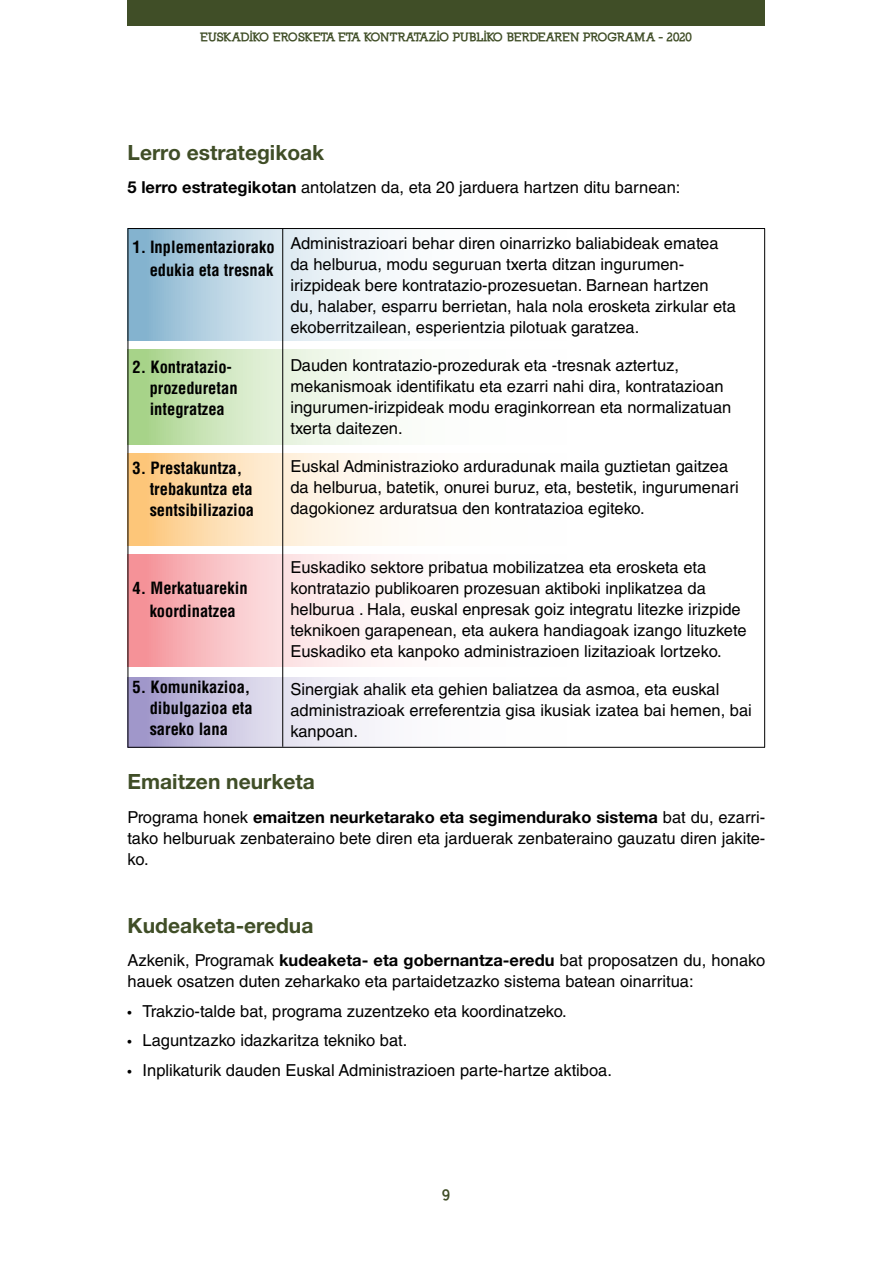
<style>
.page{position:relative;width:893px;height:1263px;background:#fff}
.page>*{position:absolute;margin:0;border:0;box-sizing:border-box;transform-origin:0 0}
.t1{font:700 21px "Helvetica Neue LT Std";color:#404e27}
.t2{font:16.5px/21px "Helvetica LT Std";color:#000}
.t3{font:700 condensed 16.5px/21px "Helvetica LT Std";color:#000}
.t4{font:700 16.5px "Helvetica Neue LT Std";color:#000}
.t5{font:900 15px "Nilland";color:#404e27}
.t6{font:900 12px "Nilland";letter-spacing:-.035em;color:#404e27}
.s1{font-family:"Helvetica Neue LT Std";font-weight:700}
.s2{font-family:"Helvetica LT Std";font-weight:400}
.s3{font-size:12px}
</style>
<div class="page">
<div style="left:128px;top:0;width:637px;height:26px;background:#404e27"></div>
<svg style="left:129px;top:229px;width:351px;height:112px"></svg>
<svg style="left:129px;top:349px;width:255px;height:96px;background:#d6eac9"></svg>
<svg style="left:129px;top:453px;width:262px;height:92px;background:#fce4c2"></svg>
<svg style="left:129px;top:554px;width:248px;height:113px;background:#f9ccce"></svg>
<svg style="left:129px;top:677px;width:635px;height:70px"></svg>
<hr style="left:282px;top:229px;width:1px;height:518px;background:#000">
<hr style="left:764px;top:229px;width:1px;height:518px;background:#000">
<hr style="left:128px;top:228px;width:637px;height:1px;background:#000">
<hr style="left:128px;top:747px;width:637px;height:1px;background:#000">
<hr style="left:128px;top:229px;width:1px;height:518px;background:#000">
<p class="t6" style="left:200px;top:30px;width:494px">EUSKADIKO EROSKETA ETA KONTRATAZIO PUBLIKO BERDEAREN PROGRAMA - 2020</p>
<p class="t1" style="left:128px;top:139px;width:198px">Lerro estrategikoak</p>
<p class="t2" style="left:128px;top:177px;width:554px"><span class="s1">5 lerro estrategikotan</span> antolatzen da, eta 20 jarduera hartzen ditu barnean:</p>
<p class="t3" style="left:133px;top:236px;width:144px;line-height:22.5px;text-align:right">1. Inplementaziorako edukia eta tresnak</p>
<p class="t3" style="left:150px;top:356px;width:89px;text-indent:-17px">2. Kontratazio&shy;prozeduretan integratzea</p>
<p class="t3" style="left:150px;top:458px;width:106px;text-indent:-17px">3. Prestakuntza, trebakuntza eta sentsibilizazioa</p>
<p class="t2" style="left:290px;top:233px;width:447px">Administrazioari behar diren oinarrizko baliabideak ematea da helburua, modu seguruan txerta ditzan ingurumen&shy;irizpideak bere kontratazio-prozesuetan. Barnean hartzen du, halaber, esparru berrietan, hala nola erosketa zirkular eta ekoberritzailean, esperientzia pilotuak garatzea.</p>
<p class="t2" style="left:290px;top:355px;width:442px">Dauden kontratazio-prozedurak eta -tresnak aztertuz, mekanismoak identifikatu eta ezarri nahi dira, kontratazioan ingurumen-irizpideak modu eraginkorrean eta normalizatuan txerta daitezen.</p>
<p class="t2" style="left:290px;top:456px;width:450px">Euskal Administrazioko arduradunak maila guztietan gaitzea da helburua, batetik, onurei buruz, eta, bestetik, ingurumenari dagokionez arduratsua den kontratazioa egiteko.</p>
<p class="t3" style="left:133px;top:577px;width:117px;line-height:22.5px;text-align:center">4. Merkatuarekin koordinatzea</p>
<p class="t3" style="left:150px;top:676px;width:105px;text-indent:-17px">5. Komunikazioa, dibulgazioa eta sareko lana</p>
<p class="t2" style="left:290px;top:557px;width:458px">Euskadiko sektore pribatua mobilizatzea eta erosketa eta kontratazio publikoaren prozesuan aktiboki inplikatzea da helburua . Hala, euskal enpresak goiz integratu litezke irizpide teknikoen garapenean, eta aukera handiagoak izango lituzkete Euskadiko eta kanpoko administrazioen lizitazioak lortzeko.</p>
<p class="t2" style="left:290px;top:679px;width:463px">Sinergiak ahalik eta gehien baliatzea da asmoa, eta euskal administrazioak erreferentzia gisa ikusiak izatea bai hemen, bai kanpoan.</p>
<p class="t1" style="left:128px;top:769px;width:189px">Emaitzen neurketa</p>
<p class="t4" style="left:128px;top:807px;width:639px"><span class="s2">Programa honek</span> emaitzen neurketarako eta segimendurako sistema <span class="s2">bat du, ezarri-</span></p>
<p class="t2" style="left:128px;top:828px;width:639px">tako helburuak zenbateraino bete diren eta jarduerak zenbateraino gauzatu diren jakite&shy;ko.</p>
<p class="t1" style="left:128px;top:912px;width:187px">Kudeaketa-eredua</p>
<p class="t2" style="left:128px;top:950px;width:639px">Azkenik, Programak <span class="s1">kudeaketa- eta gobernantza-eredu</span> bat proposatzen du, honako hauek osatzen duten zeharkako eta partaidetzazko sistema batean oinarritua:</p>
<p class="t2" style="left:128px;top:1000px;width:441px"><span class="s3">•</span> Trakzio-talde bat, programa zuzentzeko eta koordinatzeko.</p>
<p class="t2" style="left:128px;top:1030px;width:281px"><span class="s3">•</span> Laguntzazko idazkaritza tekniko bat.</p>
<p class="t2" style="left:128px;top:1059px;width:486px"><span class="s3">•</span> Inplikaturik dauden Euskal Administrazioen parte-hartze aktiboa.</p>
<p class="t5" style="left:442px;top:1185px;width:10px">9</p>
</div>
